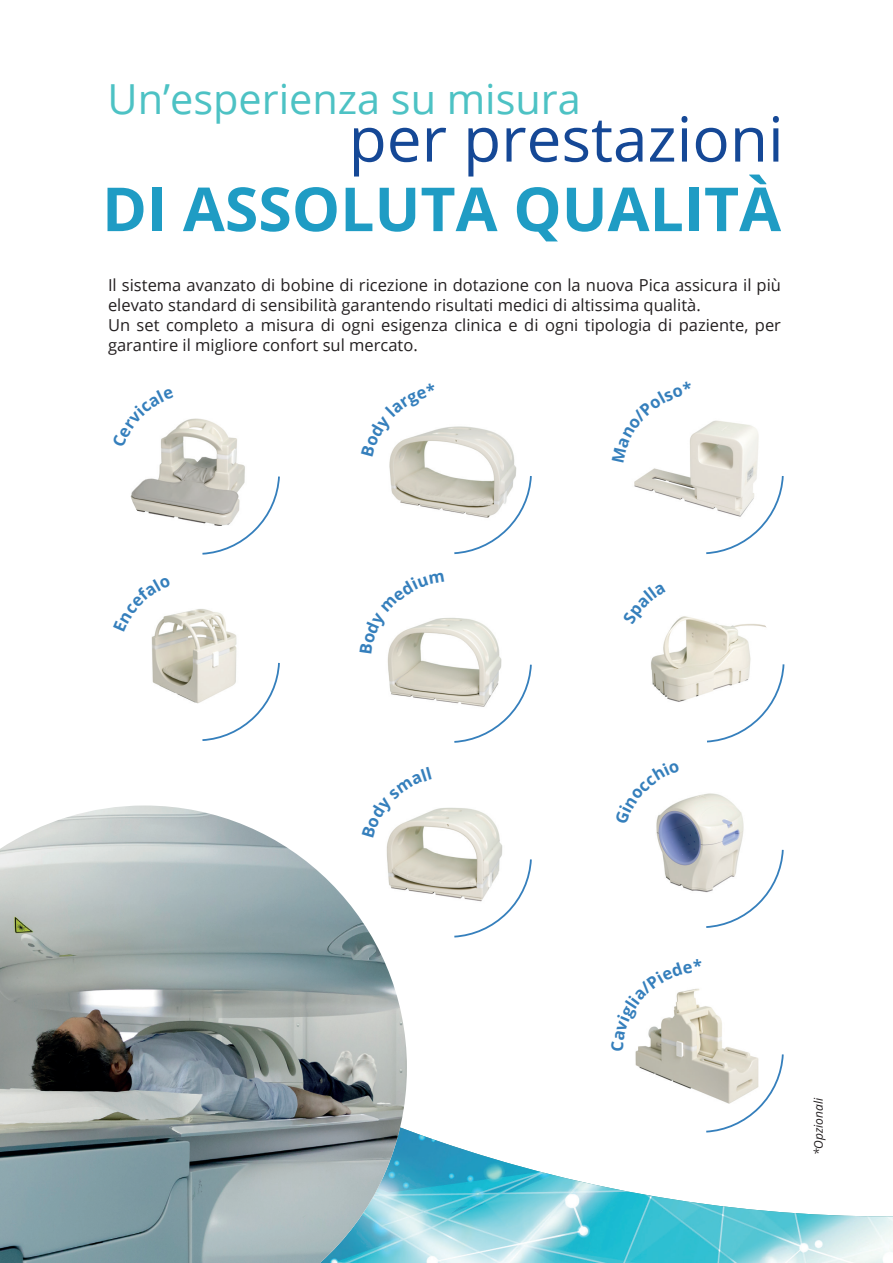
<style>
.page{position:relative;width:893px;height:1263px;background:#fff}
.page>*{position:absolute;margin:0;border:0;box-sizing:border-box;transform-origin:0 0}
.t1{font:62.1px "Open Sans";color:#154896}
.t2{font:700 60.75px "Open Sans";color:#1f9cc4}
.t3{font:41.4px "Open Sans";color:#4dc2c4}
.t4{font:16.5px/19.8px "Open Sans";color:#231f20}
.t5{font:italic 12px "Open Sans";color:#231f20}
</style>
<div class="page">
<img style="left:407px;top:1130px;width:486px;height:133px">
<img style="left:387px;top:618px;width:115px;height:85px">
<svg style="left:452px;top:663px;width:80px;height:80px"></svg>
<img style="left:407px;top:807px;width:96px;height:91px">
<svg style="left:452px;top:857px;width:80px;height:81px"></svg>
<img style="left:130px;top:418px;width:115px;height:105px">
<svg style="left:201px;top:475px;width:79px;height:80px"></svg>
<img style="left:0;top:805px;width:407px;height:458px">
<img style="left:634px;top:420px;width:125px;height:87px">
<svg style="left:704px;top:474px;width:80px;height:81px"></svg>
<img style="left:151px;top:609px;width:86px;height:95px">
<svg style="left:201px;top:661px;width:79px;height:80px"></svg>
<img style="left:656px;top:793px;width:88px;height:99px">
<svg style="left:704px;top:848px;width:80px;height:80px"></svg>
<svg style="left:454px;top:476px;width:78px;height:78px"></svg>
<img style="left:371px;top:393px;width:160px;height:160px;border-radius:80px">
<img style="left:651px;top:616px;width:116px;height:86px">
<svg style="left:705px;top:662px;width:80px;height:81px"></svg>
<svg style="left:387px;top:618px;width:57px;height:36px"></svg>
<svg style="left:362px;top:805px;width:70px;height:33px"></svg>
<svg style="left:130px;top:418px;width:44px;height:29px"></svg>
<svg style="left:634px;top:420px;width:57px;height:42px"></svg>
<svg style="left:151px;top:609px;width:20px;height:23px"></svg>
<svg style="left:611px;top:988px;width:174px;height:145px"></svg>
<svg style="left:656px;top:793px;width:24px;height:31px"></svg>
<svg style="left:373px;top:395px;width:62px;height:61px"></svg>
<svg style="left:651px;top:616px;width:15px;height:9px"></svg>
<h3 class="t3" style="left:108px;top:71px;width:475px">Un’esperienza su misura</h3>
<h1 class="t1" style="left:349px;top:97px;width:437px">per prestazioni</h1>
<h2 class="t2" style="left:102px;top:166px;width:680px">DI ASSOLUTA QUALITÀ</h2>
<p class="t4" style="left:108px;top:275px;width:675px">Il sistema avanzato di bobine di ricezione in dotazione con la nuova Pica assicura il più elevato standard di sensibilità garantendo risultati medici di altissima qualità.<br>Un set completo a misura di ogni esigenza clinica e di ogni tipologia di paziente, per garantire il migliore confort sul mercato.</p>
<p class="t5" style="left:810px;top:1155px;width:59px;rotate:-90deg">*Opzionali</p>
</div>
